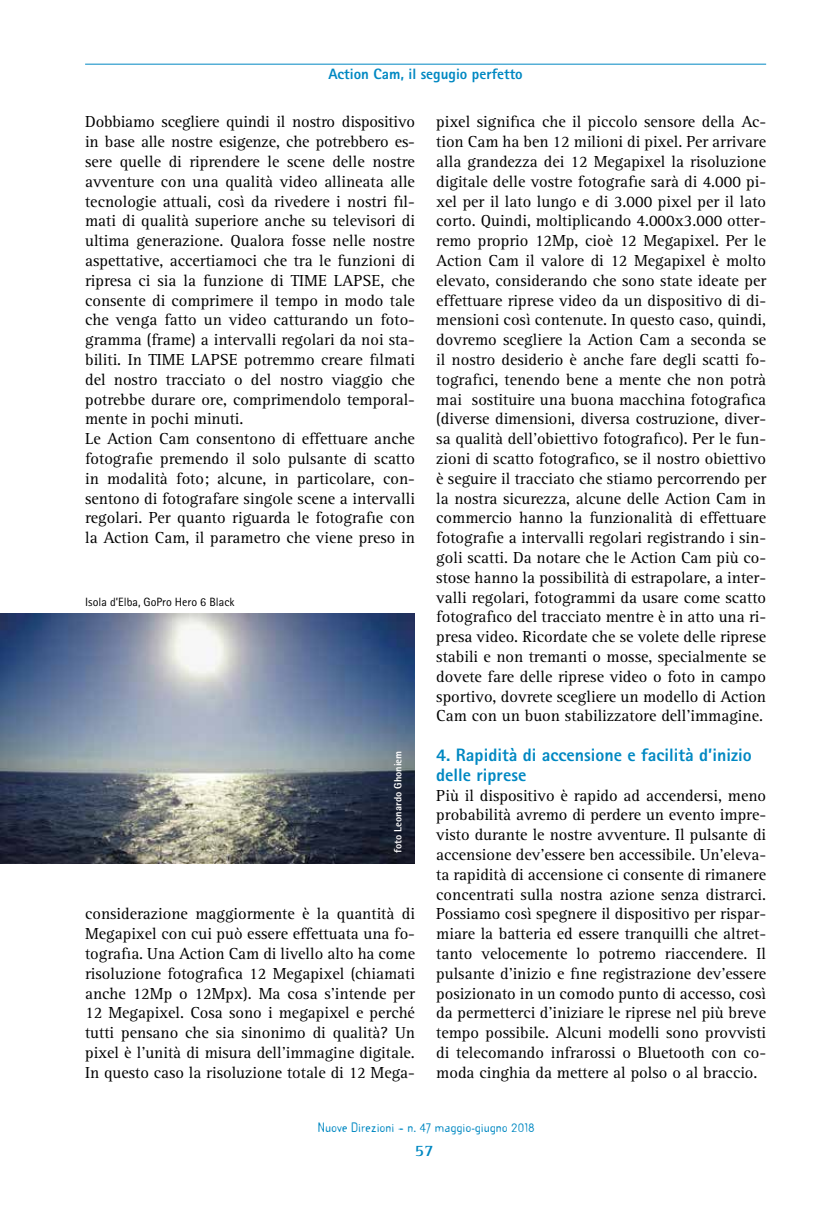
<style>
.page{position:relative;width:830px;height:1212px;background:#fff}
.page>*{position:absolute;margin:0;border:0;box-sizing:border-box;transform-origin:0 0}
.t1{font:800 18px/19.8px "Rotis Sans Serif Std";color:#0088c2}
.t2{font:16.5px/19.8px "Rotis Serif Std";color:#000;text-align:justify}
.t3{font:700 16.5px "Rotis Serif Std";color:#0088c2}
.t4{font:800 15px "Rotis Sans Serif Std";color:#0088c2}
.t5{font:12px "Template Gothic OT";color:#0088c2}
.t6{font:12px "Rotis Sans Serif Std";color:#000}
.t7{font:800 10.5px "Rotis Sans Serif Std";color:#fff}
</style>
<div class="page">
<hr style="left:85px;top:64px;width:680px;height:1px;background:#0088c2">
<img style="left:0;top:613px;width:415px;height:250px">
<p class="t4" style="left:328px;top:64px;width:196px">Action Cam, il segugio perfetto</p>
<p class="t2" style="left:85px;top:112px;width:331px;text-align:left">Dobbiamo scegliere quindi il nostro dispositivo in base alle nostre esigenze, che potrebbero es&shy;sere quelle di riprendere le scene delle nostre avventure con una qualità video allineata alle tecnologie attuali, così da rivedere i nostri fil&shy;mati di qualità superiore anche su televisori di ultima generazione. Qualora fosse nelle nostre aspettative, accertiamoci che tra le funzioni di ripresa ci sia la funzione di TIME LAPSE, che consente di comprimere il tempo in modo tale che venga fatto un video catturando un foto&shy;gramma (frame) a intervalli regolari da noi sta&shy;biliti. In TIME LAPSE potremmo creare filmati del nostro tracciato o del nostro viaggio che potrebbe durare ore, comprimendolo temporal&shy;mente in pochi minuti.<br>Le Action Cam consentono di effettuare anche fotografie premendo il solo pulsante di scatto in modalità foto; alcune, in particolare, con&shy;sentono di fotografare singole scene a intervalli regolari. Per quanto riguarda le fotografie con la Action Cam, il parametro che viene preso in</p>
<p class="t2" style="left:436px;top:112px;width:331px">pixel significa che il piccolo sensore della Ac&shy;tion Cam ha ben 12 milioni di pixel. Per arrivare alla grandezza dei 12 Megapixel la risoluzione digitale delle vostre fotografie sarà di 4.000 pi&shy;xel per il lato lungo e di 3.000 pixel per il lato corto. Quindi, moltiplicando 4.000x3.000 otter&shy;remo proprio 12Mp, cioè 12 Megapixel. Per le Action Cam il valore di 12 Megapixel è molto elevato, considerando che sono state ideate per effettuare riprese video da un dispositivo di di&shy;mensioni così contenute. In questo caso, quindi, dovremo scegliere la Action Cam a seconda se il nostro desiderio è anche fare degli scatti fo&shy;tografici, tenendo bene a mente che non potrà mai sostituire una buona macchina fotografica (diverse dimensioni, diversa costruzione, diver&shy;sa qualità dell’obiettivo fotografico). Per le fun&shy;zioni di scatto fotografico, se il nostro obiettivo è seguire il tracciato che stiamo percorrendo per la nostra sicurezza, alcune delle Action Cam in commercio hanno la funzionalità di effettuare fotografie a intervalli regolari registrando i sin&shy;goli scatti. Da notare che le Action Cam più co&shy;stose hanno la possibilità di estrapolare, a inter&shy;valli regolari, fotogrammi da usare come scatto fotografico del tracciato mentre è in atto una ri&shy;presa video. Ricordate che se volete delle riprese stabili e non tremanti o mosse, specialmente se dovete fare delle riprese video o foto in campo sportivo, dovrete scegliere un modello di Action Cam con un buon stabilizzatore dell’immagine.</p>
<p class="t1" style="left:436px;top:745px;width:317px">4. Rapidità di accensione e facilità d’inizio delle riprese</p>
<p class="t2" style="left:436px;top:786px;width:331px">Più il dispositivo è rapido ad accendersi, meno probabilità avremo di perdere un evento impre&shy;visto durante le nostre avventure. Il pulsante di accensione dev’essere ben accessibile. Un’eleva&shy;ta rapidità di accensione ci consente di rimanere concentrati sulla nostra azione senza distrarci.<br>Possiamo così spegnere il dispositivo per rispar&shy;miare la batteria ed essere tranquilli che altret&shy;tanto velocemente lo potremo riaccendere. Il pulsante d’inizio e fine registrazione dev’essere posizionato in un comodo punto di accesso, così da permetterci d’iniziare le riprese nel più breve tempo possibile. Alcuni modelli sono provvisti di telecomando infrarossi o Bluetooth con co&shy;moda cinghia da mettere al polso o al braccio.</p>
<p class="t6" style="left:85px;top:595px;width:151px">Isola d’Elba, GoPro Hero 6 Black</p>
<p class="t7" style="left:391px;top:853px;width:104px;rotate:-90deg">foto Leonardo Ghoniem</p>
<p class="t2" style="left:85px;top:904px;width:331px">considerazione maggiormente è la quantità di Megapixel con cui può essere effettuata una fo&shy;tografia. Una Action Cam di livello alto ha come risoluzione fotografica 12 Megapixel (chiamati anche 12Mp o 12Mpx). Ma cosa s’intende per 12 Megapixel. Cosa sono i megapixel e perché tutti pensano che sia sinonimo di qualità? Un pixel è l’unità di misura dell’immagine digitale.<br>In questo caso la risoluzione totale di 12 Mega-</p>
<p class="t5" style="left:318px;top:1121px;width:218px">Nuove Direzioni • n. 47 maggio-giugno 2018</p>
<p class="t3" style="left:414px;top:1141px;width:20px">57</p>
</div>
